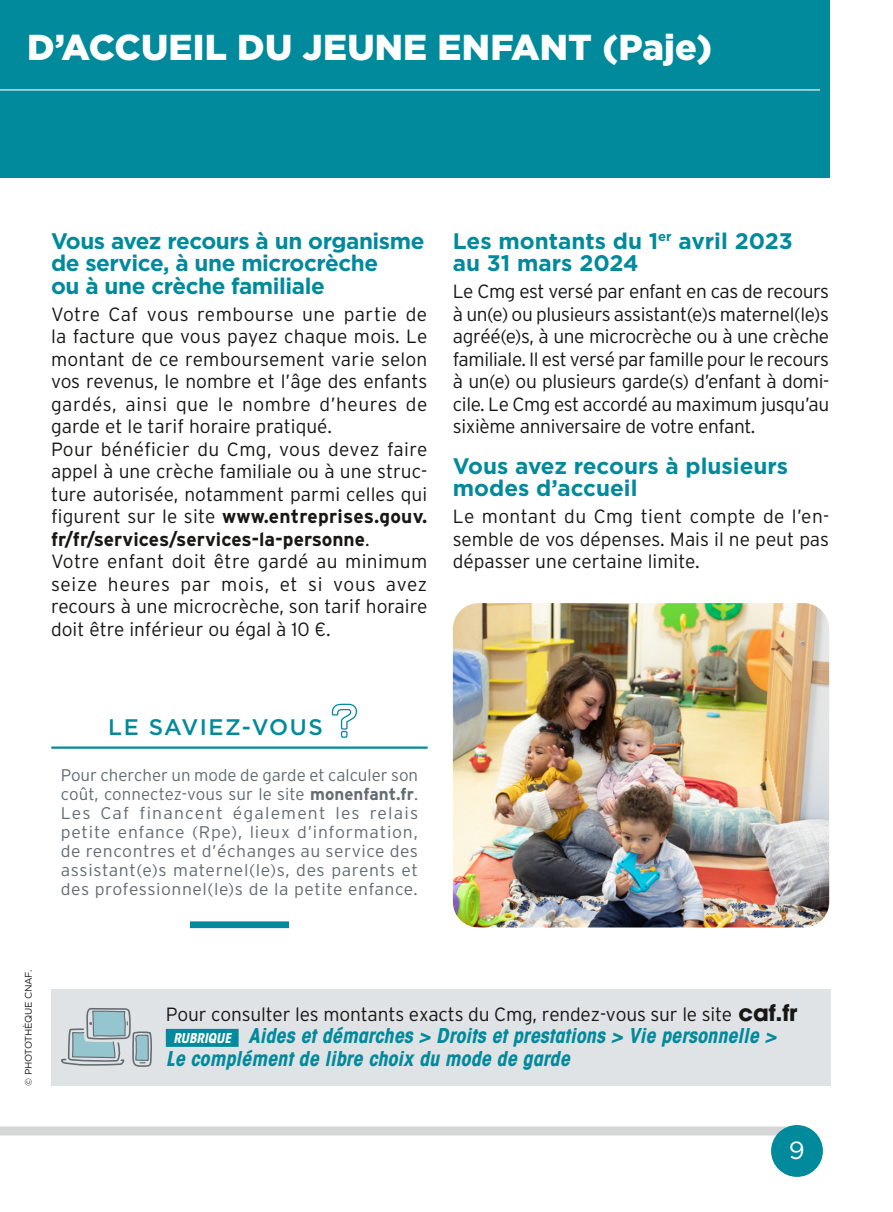
<style>
.page{position:relative;width:893px;height:1212px;background:#fff}
.page>*{position:absolute;margin:0;border:0;box-sizing:border-box;transform-origin:0 0}
.t1{font:900 36px "Gotham";letter-spacing:.005em;color:#fff}
.t2{font:24.75px "Gotham";color:#fff}
.t3{font:700 22.5px/22.5px "Gotham";color:#008a9b}
.t4{font:700 22.5px/22.5px "Gotham";letter-spacing:-.02em;color:#008a9b}
.t5{font:500 22.5px "Gotham";letter-spacing:.07em;color:#008a9b}
.t6{font:italic 700 condensed 20.25px/22.5px "ITC Avant Garde Std";color:#008a9b}
.t7{font:300 19.12px/22.5px "Interstate";color:#181716;text-align:justify}
.t8{font:300 16.88px/19.1px "Interstate";letter-spacing:.03em;color:#636c70;text-align:justify}
.t9{font:9.45px "Gotham";letter-spacing:-.025em;color:#181716}
.s1{font-weight:700}
.s2{font-family:"Track";font-weight:400;font-size:40.5px}
.s3{font-family:"ITC Avant Garde Std";font-weight:700;font-size:22.5px}
.s4{font-size:13.5px;color:#fff}
</style>
<div class="page">
<div style="left:0;top:1126px;width:799px;height:9px;background:#d5d6d6"></div>
<div style="left:771px;top:1125px;width:52px;height:52px;background:#008a9b;border-radius:50%"></div>
<div style="left:0;top:0;width:829px;height:177px;background:#008a9b"></div>
<hr style="left:0;top:89px;width:820px;height:1px;background:#fff">
<div style="left:51px;top:989px;width:779px;height:97px;background:#e0e3e5"></div>
<div style="left:166px;top:1029px;width:73px;height:18px;background:#008a9b"></div>
<img style="left:453px;top:603px;width:376px;height:324px">
<hr style="left:51px;top:746px;width:377px;height:3px;background:#008a9b">
<div style="left:190px;top:921px;width:99px;height:7px;background:#008a9b"></div>
<svg style="left:60px;top:1008px;width:92px;height:128px"></svg>
<h1 class="t1" style="left:27px;top:23px;width:686px">D’ACCUEIL DU JEUNE ENFANT (Paje)</h1>
<p class="t4" style="left:51px;top:229px;width:375px">Vous avez recours à un organisme de service, à une microcrèche<br>ou à une crèche familiale</p>
<p class="t7" style="left:51px;top:302px;width:378px;text-align:left">Votre Caf vous rembourse une partie de la facture que vous payez chaque mois. Le montant de ce remboursement varie selon vos revenus, le nombre et l’âge des enfants gardés, ainsi que le nombre d’heures de garde et le tarif horaire pratiqué.<br>Pour bénéficier du Cmg, vous devez faire appel à une crèche familiale ou à une struc&shy;ture autorisée, notamment parmi celles qui figurent sur le site <span class="s1">www.entreprises.gouv. fr/fr/services/services-la-personne</span>.<br>Votre enfant doit être gardé au minimum seize heures par mois, et si vous avez recours à une microcrèche, son tarif horaire doit être inférieur ou égal à 10 €.</p>
<p class="t5" style="left:108px;top:712px;width:251px">LE SAVIEZ-VOUS <span class="s2">?</span></p>
<p class="t8" style="left:61px;top:765px;width:359px">Pour chercher un mode de garde et calculer son coût, connectez-vous sur le site <span class="s1">monenfant.fr</span>.<br>Les Caf financent également les relais petite enfance (Rpe), lieux d’information, de rencontres et d’échanges au service des assistant(e)s maternel(le)s, des parents et des professionnel(le)s de la petite enfance.</p>
<p class="t3" style="left:453px;top:229px;width:341px">Les montants du 1<sup>er</sup> avril 2023 au 31 mars 2024</p>
<p class="t7" style="left:453px;top:280px;width:378px">Le Cmg est versé par enfant en cas de recours à un(e) ou plusieurs assistant(e)s maternel(le)s agréé(e)s, à une microcrèche ou à une crèche familiale. Il est versé par famille pour le recours à un(e) ou plusieurs garde(s) d’enfant à domi&shy;cile. Le Cmg est accordé au maximum jusqu’au sixième anniversaire de votre enfant.</p>
<p class="t3" style="left:453px;top:454px;width:337px">Vous avez recours à plusieurs modes d’accueil</p>
<p class="t7" style="left:453px;top:505px;width:378px">Le montant du Cmg tient compte de l’en&shy;semble de vos dépenses. Mais il ne peut pas dépasser une certaine limite.</p>
<p class="t9" style="left:22px;top:1086px;width:117px;rotate:-90deg">© PHOTOTHÈQUE CNAF.</p>
<p class="t7" style="left:166px;top:1003px;width:633px">Pour consulter les montants exacts du Cmg, rendez-vous sur le site <span class="s3">caf.fr</span></p>
<p class="t6" style="left:166px;top:1025px;width:612px;text-indent:8px"><span class="s4">RUBRIQUE</span> Aides et démarches &gt; Droits et prestations &gt; Vie personnelle &gt;<br>Le complément de libre choix du mode de garde</p>
<p class="t2" style="left:789px;top:1135px;width:18px">9</p>
</div>
